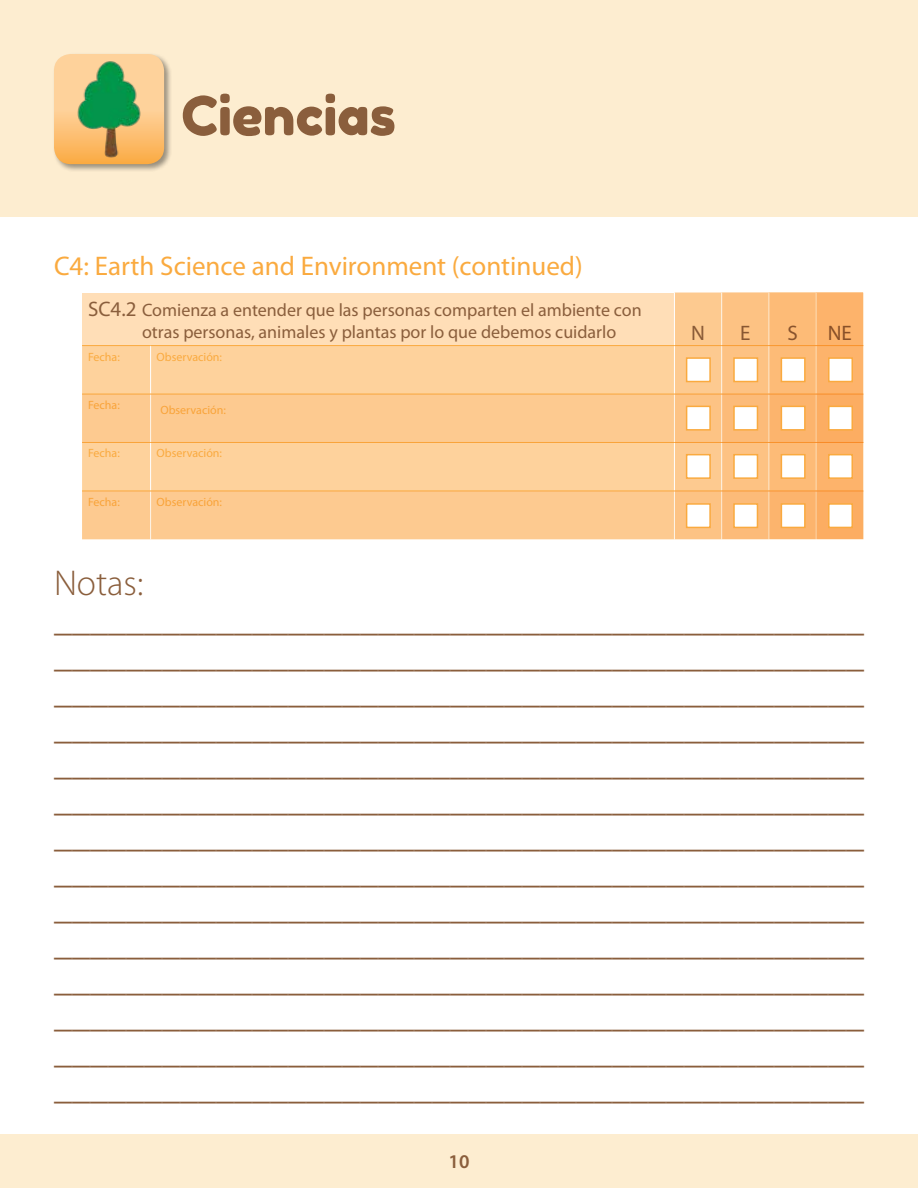
<style>
.page{position:relative;width:918px;height:1188px;background:#fff}
.page>*{position:absolute;margin:0;border:0;box-sizing:border-box;transform-origin:0 0}
.t1{font:54px "Fredoka One";color:#8a5e3c}
.t2{font:300 36px/36px "Myriad Pro";color:#8a5e3c}
.t3{font:27px "Myriad Pro";color:#faaa3f}
.t4{font:21px "Myriad Pro";color:#8a5e3c}
.t5{font:600 19.5px "Myriad Pro";color:#8a5e3c}
.t6{font:18px/21.8px "Myriad Pro";color:#8a5e3c}
.t7{font:12px "Myriad Pro";color:#faaa3f}
.s1{font-size:21px}
</style>
<div class="page">
<div style="left:0;top:0;width:918px;height:216px;background:#fdedd0"></div>
<div style="left:0;top:1134px;width:918px;height:54px;background:#fdedd0"></div>
<svg style="left:82px;top:293px;width:781px;height:246px;background:#fdcd95"></svg>
<hr style="left:674px;top:293px;width:1px;height:52px;background:#fff">
<hr style="left:721px;top:293px;width:1px;height:52px;background:#fff">
<hr style="left:769px;top:293px;width:1px;height:52px;background:#fff">
<hr style="left:816px;top:293px;width:1px;height:52px;background:#fff">
<hr style="left:150px;top:346px;width:1px;height:48px;background:#fff">
<hr style="left:674px;top:346px;width:1px;height:48px;background:#fff">
<hr style="left:721px;top:346px;width:1px;height:48px;background:#fff">
<hr style="left:769px;top:346px;width:1px;height:48px;background:#fff">
<hr style="left:816px;top:346px;width:1px;height:48px;background:#fff">
<hr style="left:150px;top:394px;width:1px;height:48px;background:#fff">
<hr style="left:674px;top:394px;width:1px;height:48px;background:#fff">
<hr style="left:721px;top:394px;width:1px;height:48px;background:#fff">
<hr style="left:769px;top:394px;width:1px;height:48px;background:#fff">
<hr style="left:816px;top:394px;width:1px;height:48px;background:#fff">
<hr style="left:150px;top:443px;width:1px;height:48px;background:#fff">
<hr style="left:674px;top:443px;width:1px;height:48px;background:#fff">
<hr style="left:721px;top:443px;width:1px;height:48px;background:#fff">
<hr style="left:769px;top:443px;width:1px;height:48px;background:#fff">
<hr style="left:816px;top:443px;width:1px;height:48px;background:#fff">
<hr style="left:150px;top:491px;width:1px;height:48px;background:#fff">
<hr style="left:674px;top:491px;width:1px;height:48px;background:#fff">
<hr style="left:721px;top:491px;width:1px;height:48px;background:#fff">
<hr style="left:769px;top:491px;width:1px;height:48px;background:#fff">
<hr style="left:816px;top:491px;width:1px;height:48px;background:#fff">
<hr style="left:82px;top:345px;width:69px;height:1px;background:#faaa3f">
<hr style="left:151px;top:345px;width:523px;height:1px;background:#faaa3f">
<hr style="left:674px;top:345px;width:48px;height:1px;background:#faaa3f">
<hr style="left:722px;top:345px;width:47px;height:1px;background:#faaa3f">
<hr style="left:769px;top:345px;width:47px;height:1px;background:#faaa3f">
<hr style="left:816px;top:345px;width:47px;height:1px;background:#faaa3f">
<hr style="left:82px;top:394px;width:69px;height:1px;background:#faaa3f">
<hr style="left:151px;top:394px;width:523px;height:1px;background:#faaa3f">
<hr style="left:674px;top:394px;width:48px;height:1px;background:#faaa3f">
<hr style="left:722px;top:394px;width:47px;height:1px;background:#faaa3f">
<hr style="left:769px;top:394px;width:47px;height:1px;background:#faaa3f">
<hr style="left:816px;top:394px;width:47px;height:1px;background:#faaa3f">
<hr style="left:82px;top:442px;width:69px;height:1px;background:#faaa3f">
<hr style="left:151px;top:442px;width:523px;height:1px;background:#faaa3f">
<hr style="left:674px;top:442px;width:48px;height:1px;background:#faaa3f">
<hr style="left:722px;top:442px;width:47px;height:1px;background:#faaa3f">
<hr style="left:769px;top:442px;width:47px;height:1px;background:#faaa3f">
<hr style="left:816px;top:442px;width:47px;height:1px;background:#faaa3f">
<hr style="left:82px;top:491px;width:69px;height:1px;background:#faaa3f">
<hr style="left:151px;top:491px;width:523px;height:1px;background:#faaa3f">
<hr style="left:674px;top:491px;width:48px;height:1px;background:#faaa3f">
<hr style="left:722px;top:491px;width:47px;height:1px;background:#faaa3f">
<hr style="left:769px;top:491px;width:47px;height:1px;background:#faaa3f">
<hr style="left:816px;top:491px;width:47px;height:1px;background:#faaa3f">
<div style="left:686px;top:357px;width:25px;height:25px;background:#fff;border:2px solid #faaa3f"></div>
<div style="left:686px;top:406px;width:25px;height:25px;background:#fff;border:2px solid #faaa3f"></div>
<div style="left:686px;top:454px;width:25px;height:25px;background:#fff;border:2px solid #faaa3f"></div>
<div style="left:686px;top:503px;width:25px;height:25px;background:#fff;border:2px solid #faaa3f"></div>
<div style="left:781px;top:357px;width:25px;height:25px;background:#fff;border:2px solid #faaa3f"></div>
<div style="left:781px;top:406px;width:25px;height:25px;background:#fff;border:2px solid #faaa3f"></div>
<div style="left:781px;top:454px;width:25px;height:25px;background:#fff;border:2px solid #faaa3f"></div>
<div style="left:781px;top:503px;width:25px;height:25px;background:#fff;border:2px solid #faaa3f"></div>
<div style="left:733px;top:357px;width:25px;height:25px;background:#fff;border:2px solid #faaa3f"></div>
<div style="left:733px;top:406px;width:25px;height:25px;background:#fff;border:2px solid #faaa3f"></div>
<div style="left:733px;top:454px;width:25px;height:25px;background:#fff;border:2px solid #faaa3f"></div>
<div style="left:733px;top:503px;width:25px;height:25px;background:#fff;border:2px solid #faaa3f"></div>
<div style="left:828px;top:357px;width:25px;height:25px;background:#fff;border:2px solid #faaa3f"></div>
<div style="left:828px;top:406px;width:25px;height:25px;background:#fff;border:2px solid #faaa3f"></div>
<div style="left:828px;top:454px;width:25px;height:25px;background:#fff;border:2px solid #faaa3f"></div>
<div style="left:828px;top:503px;width:25px;height:25px;background:#fff;border:2px solid #faaa3f"></div>
<div style="left:52px;top:52px;width:120px;height:120px;background:#000;opacity:.4"></div>
<svg style="left:54px;top:54px;width:110px;height:110px;background:#f8c583"></svg>
<img style="left:58px;top:58px;width:102px;height:102px">
<h1 class="t1" style="left:181px;top:83px;width:216px">Ciencias</h1>
<p class="t3" style="left:54px;top:249px;width:530px">C4: Earth Science and Environment (continued)</p>
<p class="t6" style="left:142px;top:299px;width:501px;text-indent:-54px"><span class="s1">SC4.2</span> Comienza a entender que las personas comparten el ambiente con otras personas, animales y plantas por lo que debemos cuidarlo</p>
<p class="t7" style="left:88px;top:349px;width:33px">Fecha:</p>
<p class="t7" style="left:157px;top:349px;width:67px">Observación:</p>
<p class="t7" style="left:88px;top:398px;width:33px">Fecha:</p>
<p class="t7" style="left:160px;top:402px;width:67px">Observación:</p>
<p class="t7" style="left:88px;top:446px;width:33px">Fecha:</p>
<p class="t7" style="left:157px;top:446px;width:67px">Observación:</p>
<p class="t7" style="left:88px;top:495px;width:33px">Fecha:</p>
<p class="t7" style="left:157px;top:495px;width:67px">Observación:</p>
<p class="t4" style="left:691px;top:320px;width:15px">N</p>
<p class="t4" style="left:740px;top:320px;width:12px">E</p>
<p class="t4" style="left:787px;top:320px;width:12px">S</p>
<p class="t4" style="left:828px;top:320px;width:26px">NE</p>
<p class="t2" style="left:54px;top:565px;width:811px">Notas: _____________________________________________ _____________________________________________ _____________________________________________ _____________________________________________ _____________________________________________ _____________________________________________ _____________________________________________ _____________________________________________ _____________________________________________ _____________________________________________ _____________________________________________ _____________________________________________ _____________________________________________ _____________________________________________</p>
<p class="t5" style="left:449px;top:1149px;width:22px">10</p>
</div>
